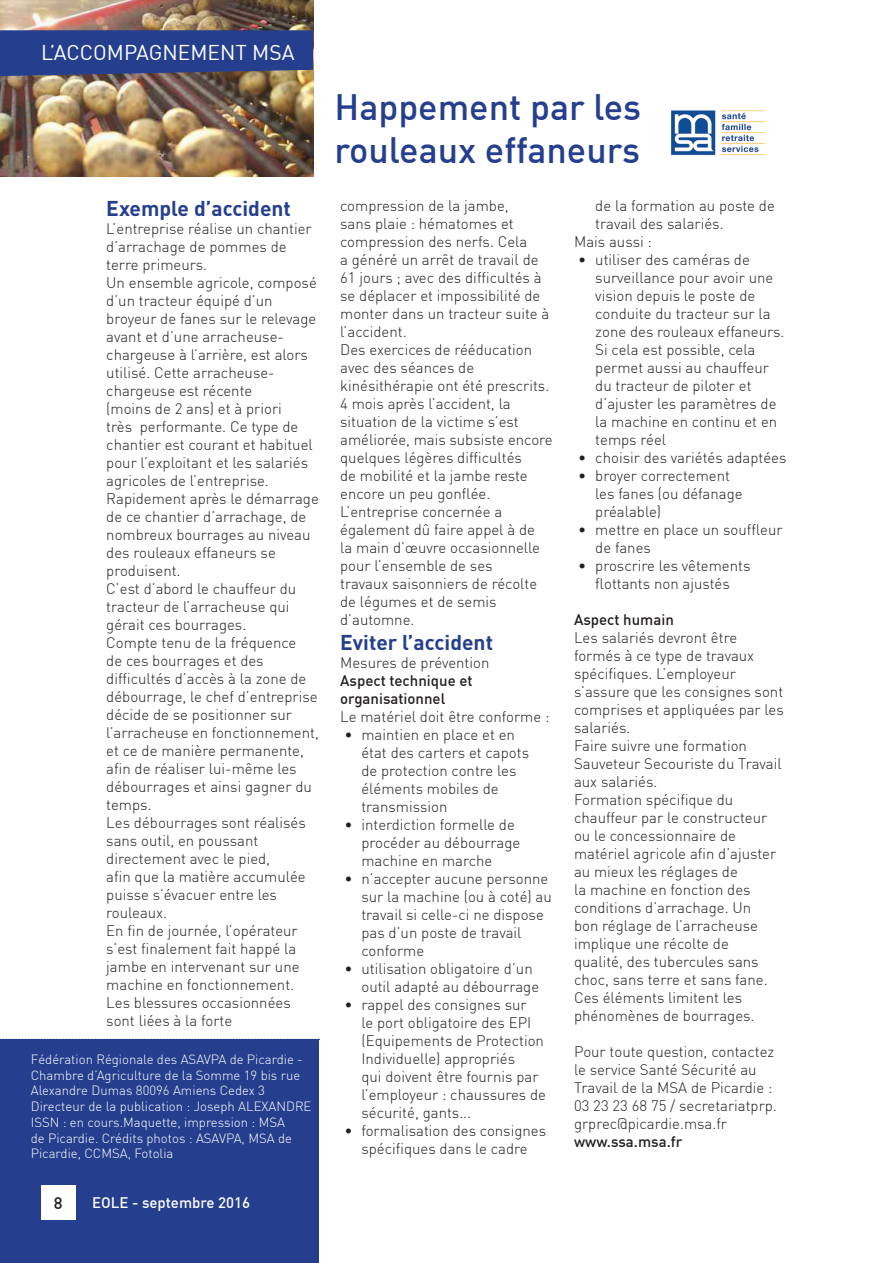
<style>
.page{position:relative;width:893px;height:1263px;background:#fff}
.page>*{position:absolute;margin:0;border:0;box-sizing:border-box;transform-origin:0 0}
.t1{font:500 36px "DIN";color:#253f8e}
.t2{font:700 21px "DIN";color:#253f8e}
.t3{font:21px "DIN";color:#fff}
.t4{font:500 16.5px "DIN";color:#231f20}
.t5{font:300 15px/18px "DIN";color:#231f20}
.t6{font:500 15px/18px "DIN";color:#231f20}
.t7{font:500 15px "DIN";color:#fff}
.t8{font:300 13.2px/15.8px "DIN";color:#fff}
</style>
<div class="page">
<div style="left:0;top:1039px;width:319px;height:224px;background:#253f8e"></div>
<img style="left:671px;top:110px;width:95px;height:46px">
<div style="left:41px;top:1186px;width:34px;height:34px;background:#fff"></div>
<img style="left:0;top:0;width:313px;height:176px">
<svg style="left:0;top:30px;width:313px;height:46px;background:#2c4289"></svg>
<p class="t3" style="left:41px;top:40px;width:255px">L’ACCOMPAGNEMENT MSA</p>
<p class="t2" style="left:106px;top:194px;width:186px">Exemple d’accident</p>
<p class="t5" style="left:106px;top:219px;width:207px">L’entreprise réalise un chantier d’arrachage de pommes de terre primeurs.</p>
<p class="t5" style="left:106px;top:273px;width:212px">Un ensemble agricole, composé d’un tracteur équipé d’un broyeur de fanes sur le relevage avant et d’une arracheuse&shy;chargeuse à l’arrière, est alors utilisé. Cette arracheuse&shy;chargeuse est récente<br>(moins de 2 ans) et à priori<br>très performante. Ce type de chantier est courant et habituel pour l’exploitant et les salariés agricoles de l’entreprise.</p>
<p class="t5" style="left:106px;top:489px;width:214px">Rapidement après le démarrage de ce chantier d’arrachage, de nombreux bourrages au niveau des rouleaux effaneurs se produisent.</p>
<p class="t5" style="left:106px;top:579px;width:191px">C’est d’abord le chauffeur du tracteur de l’arracheuse qui gérait ces bourrages.</p>
<p class="t5" style="left:106px;top:633px;width:214px">Compte tenu de la fréquence<br>de ces bourrages et des difficultés d’accès à la zone de débourrage, le chef d’entreprise décide de se positionner sur l’arracheuse en fonctionnement, et ce de manière permanente, afin de réaliser lui-même les débourrages et ainsi gagner du temps.</p>
<p class="t5" style="left:106px;top:813px;width:201px">Les débourrages sont réalisés sans outil, en poussant directement avec le pied,</p>
<p class="t5" style="left:106px;top:867px;width:201px">afin que la matière accumulée puisse s’évacuer entre les rouleaux.</p>
<p class="t5" style="left:106px;top:921px;width:195px">En fin de journée, l’opérateur s’est finalement fait happé la jambe en intervenant sur une machine en fonctionnement.</p>
<p class="t5" style="left:106px;top:993px;width:186px">Les blessures occasionnées sont liées à la forte</p>
<p class="t8" style="left:31px;top:1051px;width:273px">Fédération Régionale des ASAVPA de Picardie -<br>Chambre d’Agriculture de la Somme 19 bis rue<br>Alexandre Dumas 80096 Amiens Cedex 3</p>
<p class="t8" style="left:31px;top:1098px;width:282px">Directeur de la publication : Joseph ALEXANDRE</p>
<p class="t8" style="left:31px;top:1114px;width:263px">ISSN : en cours.Maquette, impression : MSA de Picardie. Crédits photos : ASAVPA, MSA de<br>Picardie, CCMSA, Fotolia</p>
<p class="t4" style="left:54px;top:1193px;width:10px">8</p>
<p class="t7" style="left:92px;top:1193px;width:160px">EOLE - septembre 2016</p>
<p class="t1" style="left:334px;top:84px;width:308px">Happement par les</p>
<p class="t1" style="left:334px;top:127px;width:307px">rouleaux effaneurs</p>
<p class="t5" style="left:340px;top:196px;width:211px">compression de la jambe,<br>sans plaie : hématomes et compression des nerfs. Cela<br>a généré un arrêt de travail de<br>61 jours ; avec des difficultés à se déplacer et impossibilité de monter dans un tracteur suite à l’accident.</p>
<p class="t5" style="left:340px;top:340px;width:211px">Des exercices de rééducation avec des séances de kinésithérapie ont été prescrits.</p>
<p class="t5" style="left:340px;top:394px;width:214px">4 mois après l’accident, la situation de la victime s’est améliorée, mais subsiste encore quelques légères difficultés<br>de mobilité et la jambe reste encore un peu gonflée.</p>
<p class="t5" style="left:340px;top:502px;width:201px">L’entreprise concernée a également dû faire appel à de la main d’œuvre occasionnelle pour l’ensemble de ses travaux saisonniers de récolte de légumes et de semis d’automne.</p>
<p class="t2" style="left:340px;top:628px;width:154px">Eviter l’accident</p>
<p class="t5" style="left:340px;top:653px;width:151px">Mesures de prévention</p>
<p class="t6" style="left:340px;top:671px;width:134px">Aspect technique et organisationnel</p>
<p class="t5" style="left:340px;top:707px;width:211px">Le matériel doit être conforme :</p>
<p class="t5" style="left:361px;top:725px;width:169px;text-indent:-17px">• maintien en place et en état des carters et capots de protection contre les éléments mobiles de transmission</p>
<p class="t5" style="left:361px;top:815px;width:160px;text-indent:-17px">• interdiction formelle de procéder au débourrage machine en marche</p>
<p class="t5" style="left:361px;top:869px;width:192px;text-indent:-17px">• n’accepter aucune personne sur la machine (ou à coté) au travail si celle-ci ne dispose pas d’un poste de travail conforme</p>
<p class="t5" style="left:361px;top:959px;width:179px;text-indent:-17px">• utilisation obligatoire d’un outil adapté au débourrage</p>
<p class="t5" style="left:361px;top:995px;width:186px;text-indent:-17px">• rappel des consignes sur<br>le port obligatoire des EPI (Equipements de Protection<br>Individuelle) appropriés<br>qui doivent être fournis par l’employeur : chaussures de sécurité, gants...</p>
<p class="t5" style="left:344px;top:1121px;width:203px;text-align:center">• formalisation des consignes spécifiques dans le cadre</p>
<p class="t5" style="left:595px;top:196px;width:181px">de la formation au poste de travail des salariés.</p>
<p class="t5" style="left:574px;top:232px;width:79px">Mais aussi :</p>
<p class="t5" style="left:595px;top:250px;width:191px;text-indent:-17px">• utiliser des caméras de surveillance pour avoir une vision depuis le poste de conduite du tracteur sur la zone des rouleaux effaneurs.<br>Si cela est possible, cela permet aussi au chauffeur du tracteur de piloter et d’ajuster les paramètres de la machine en continu et en temps réel</p>
<p class="t5" style="left:578px;top:448px;width:210px">• choisir des variétés adaptées</p>
<p class="t5" style="left:595px;top:466px;width:149px;text-indent:-17px">• broyer correctement les fanes (ou défanage préalable)</p>
<p class="t5" style="left:595px;top:520px;width:189px;text-indent:-17px">• mettre en place un souffleur de fanes</p>
<p class="t5" style="left:578px;top:556px;width:174px;text-align:center">• proscrire les vêtements flottants non ajustés</p>
<p class="t6" style="left:574px;top:610px;width:101px">Aspect humain</p>
<p class="t5" style="left:574px;top:628px;width:211px">Les salariés devront être formés à ce type de travaux spécifiques. L’employeur s’assure que les consignes sont comprises et appliquées par les salariés.</p>
<p class="t5" style="left:574px;top:736px;width:209px">Faire suivre une formation<br>Sauveteur Secouriste du Travail aux salariés.</p>
<p class="t5" style="left:574px;top:790px;width:204px">Formation spécifique du chauffeur par le constructeur ou le concessionnaire de matériel agricole afin d’ajuster au mieux les réglages de<br>la machine en fonction des conditions d’arrachage. Un bon réglage de l’arracheuse implique une récolte de qualité, des tubercules sans choc, sans terre et sans fane.<br>Ces éléments limitent les phénomènes de bourrages.</p>
<p class="t5" style="left:574px;top:1042px;width:202px">Pour toute question, contactez le service Santé Sécurité au<br>Travail de la MSA de Picardie :</p>
<p class="t5" style="left:574px;top:1096px;width:204px">03 23 23 68 75 / secretariatprp. grprec@picardie.msa.fr</p>
<p class="t6" style="left:574px;top:1132px;width:110px">www.ssa.msa.fr</p>
</div>
